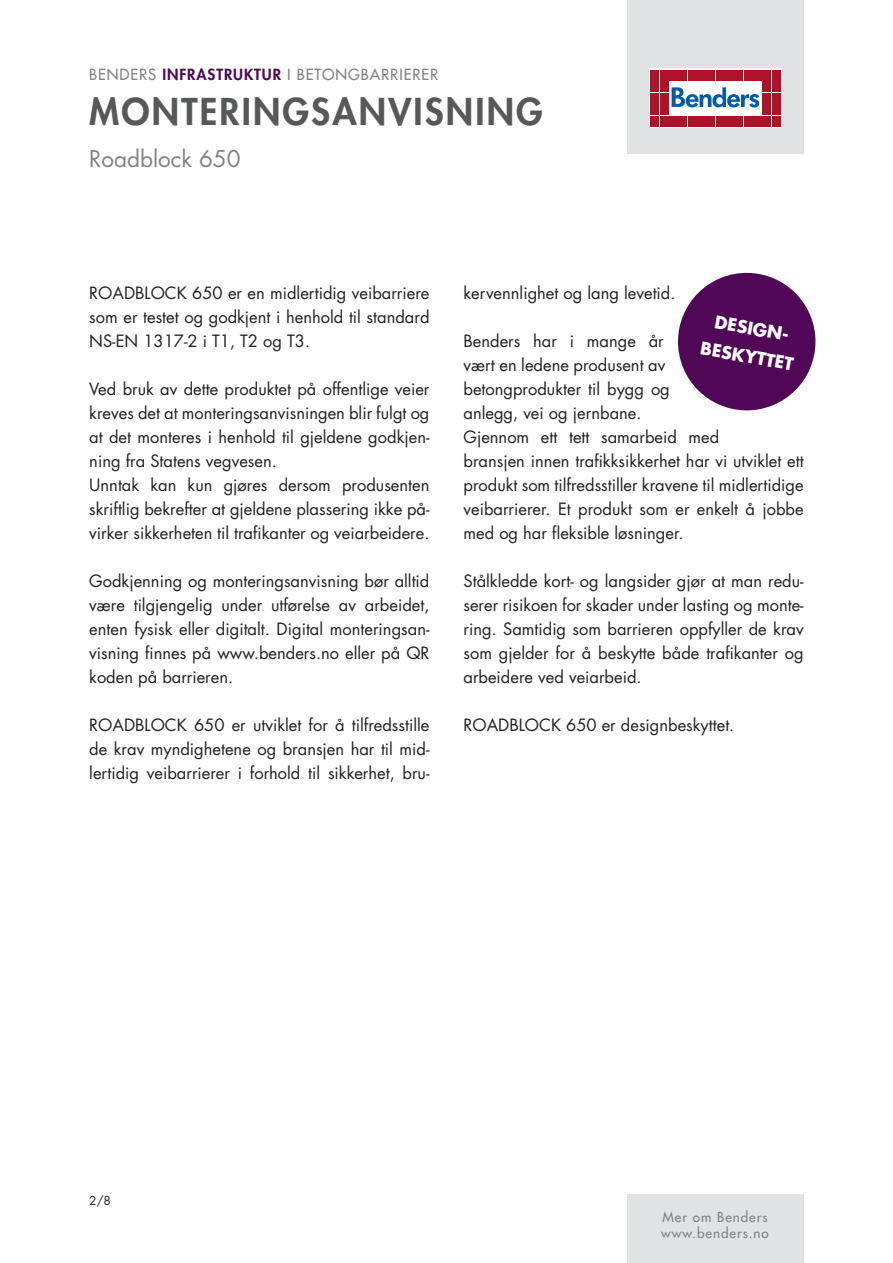
<style>
.page{position:relative;width:893px;height:1263px;background:#fff}
.page>*{position:absolute;margin:0;border:0;box-sizing:border-box;transform-origin:0 0}
.t1{font:800 36px "Futura Std";letter-spacing:.06em;color:#57585a}
.t2{font:22.5px "Futura Std";color:#808285}
.t3{font:700 17.25px/28.5px "Futura Std";color:#fff;text-align:center}
.t4{font:16.5px/24px "Futura Std";color:#231f20;text-align:justify}
.t5{font:500 15px "Futura Std";letter-spacing:.06em;color:#808285}
.t6{font:500 13.5px/16.2px "Futura Std";letter-spacing:.07em;color:#808285}
.t7{font:12px "Futura Std";color:#231f20}
.s1{font-weight:800;color:#500755}
</style>
<div class="page">
<div style="left:627px;top:0;width:177px;height:153px;background:#e1e2e4"></div>
<svg style="left:651px;top:71px;width:128px;height:55px;background:#eed1d5"></svg>
<div style="left:649px;top:69px;width:132px;height:59px;border:1px solid #fff"></div>
<div style="left:651px;top:70px;width:8px;height:10px;background:#ae1229"></div>
<div style="left:660px;top:70px;width:8px;height:10px;background:#ae1229"></div>
<div style="left:651px;top:81px;width:8px;height:11px;background:#ae1229"></div>
<div style="left:660px;top:81px;width:8px;height:11px;background:#ae1229"></div>
<div style="left:651px;top:93px;width:8px;height:10px;background:#ae1229"></div>
<div style="left:660px;top:93px;width:8px;height:10px;background:#ae1229"></div>
<div style="left:651px;top:104px;width:8px;height:11px;background:#ae1229"></div>
<div style="left:660px;top:104px;width:8px;height:11px;background:#ae1229"></div>
<div style="left:651px;top:116px;width:8px;height:10px;background:#ae1229"></div>
<div style="left:660px;top:116px;width:8px;height:10px;background:#ae1229"></div>
<div style="left:669px;top:70px;width:8px;height:10px;background:#ae1229"></div>
<div style="left:679px;top:70px;width:8px;height:10px;background:#ae1229"></div>
<div style="left:688px;top:70px;width:8px;height:10px;background:#ae1229"></div>
<div style="left:697px;top:70px;width:9px;height:10px;background:#ae1229"></div>
<div style="left:707px;top:70px;width:8px;height:10px;background:#ae1229"></div>
<div style="left:716px;top:70px;width:8px;height:10px;background:#ae1229"></div>
<div style="left:725px;top:70px;width:9px;height:10px;background:#ae1229"></div>
<div style="left:735px;top:70px;width:8px;height:10px;background:#ae1229"></div>
<div style="left:744px;top:70px;width:8px;height:10px;background:#ae1229"></div>
<div style="left:753px;top:70px;width:9px;height:10px;background:#ae1229"></div>
<div style="left:669px;top:116px;width:8px;height:10px;background:#ae1229"></div>
<div style="left:679px;top:116px;width:8px;height:10px;background:#ae1229"></div>
<div style="left:688px;top:116px;width:8px;height:10px;background:#ae1229"></div>
<div style="left:697px;top:116px;width:9px;height:10px;background:#ae1229"></div>
<div style="left:707px;top:116px;width:8px;height:10px;background:#ae1229"></div>
<div style="left:716px;top:116px;width:8px;height:10px;background:#ae1229"></div>
<div style="left:725px;top:116px;width:9px;height:10px;background:#ae1229"></div>
<div style="left:735px;top:116px;width:8px;height:10px;background:#ae1229"></div>
<div style="left:744px;top:116px;width:8px;height:10px;background:#ae1229"></div>
<div style="left:753px;top:116px;width:9px;height:10px;background:#ae1229"></div>
<div style="left:763px;top:70px;width:8px;height:10px;background:#ae1229"></div>
<div style="left:772px;top:70px;width:8px;height:10px;background:#ae1229"></div>
<div style="left:763px;top:81px;width:8px;height:11px;background:#ae1229"></div>
<div style="left:772px;top:81px;width:8px;height:11px;background:#ae1229"></div>
<div style="left:763px;top:93px;width:8px;height:10px;background:#ae1229"></div>
<div style="left:772px;top:93px;width:8px;height:10px;background:#ae1229"></div>
<div style="left:763px;top:104px;width:8px;height:11px;background:#ae1229"></div>
<div style="left:772px;top:104px;width:8px;height:11px;background:#ae1229"></div>
<div style="left:763px;top:116px;width:8px;height:10px;background:#ae1229"></div>
<div style="left:772px;top:116px;width:8px;height:10px;background:#ae1229"></div>
<svg style="left:672px;top:87px;width:87px;height:21px;background:#90b6d9"></svg>
<div style="left:627px;top:1195px;width:177px;height:68px;background:#e1e2e4"></div>
<svg style="left:678px;top:272px;width:138px;height:139px"></svg>
<p class="t5" style="left:89px;top:65px;width:351px">BENDERS <span class="s1">INFRASTRUKTUR</span> I BETONGBARRIERER</p>
<h1 class="t1" style="left:89px;top:89px;width:455px">MONTERINGSANVISNING</h1>
<h2 class="t2" style="left:89px;top:145px;width:153px">Roadblock 650</h2>
<p class="t4" style="left:89px;top:281px;width:342px">ROADBLOCK 650 er en midlertidig veibarriere som er testet og godkjent i henhold til standard NS-EN 1317-2 i T1, T2 og T3.</p>
<p class="t4" style="left:89px;top:377px;width:342px;text-align:left">Ved bruk av dette produktet på offentlige veier kreves det at monteringsanvisningen blir fulgt og at det monteres i henhold til gjeldene godkjen&shy;ning fra Statens vegvesen.<br>Unntak kan kun gjøres dersom produsenten skriftlig bekrefter at gjeldene plassering ikke på&shy;virker sikkerheten til trafikanter og veiarbeidere.</p>
<p class="t4" style="left:89px;top:569px;width:342px">Godkjenning og monteringsanvisning bør alltid være tilgjengelig under utførelse av arbeidet, enten fysisk eller digitalt. Digital monteringsan&shy;visning finnes på www.benders.no eller på QR koden på barrieren.</p>
<p class="t4" style="left:89px;top:713px;width:342px">ROADBLOCK 650 er utviklet for å tilfredsstille de krav myndighetene og bransjen har til mid&shy;lertidig veibarrierer i forhold til sikkerhet, bru-</p>
<p class="t4" style="left:463px;top:281px;width:214px">kervennlighet og lang levetid.</p>
<p class="t4" style="left:463px;top:329px;width:342px;text-align:left">Benders har i mange år<br>vært en ledene produsent av<br>betongprodukter til bygg og<br>anlegg, vei og jernbane.<br>Gjennom ett tett samarbeid med<br>bransjen innen trafikksikkerhet har vi utviklet ett produkt som tilfredsstiller kravene til midlertidige veibarrierer. Et produkt som er enkelt å jobbe med og har fleksible løsninger.</p>
<p class="t4" style="left:463px;top:569px;width:342px">Stålkledde kort- og langsider gjør at man redu&shy;serer risikoen for skader under lasting og monte&shy;ring. Samtidig som barrieren oppfyller de krav som gjelder for å beskytte både trafikanter og arbeidere ved veiarbeid.</p>
<p class="t4" style="left:463px;top:713px;width:272px">ROADBLOCK 650 er designbeskyttet.</p>
<p class="t3" style="left:708px;top:306px;width:96px;rotate:10deg">DESIGN-<br>BESKYTTET</p>
<p class="t7" style="left:89px;top:1193px;width:23px">2/8</p>
<p class="t6" style="left:661px;top:1209px;width:109px">Mer om Benders www.benders.no</p>
</div>
